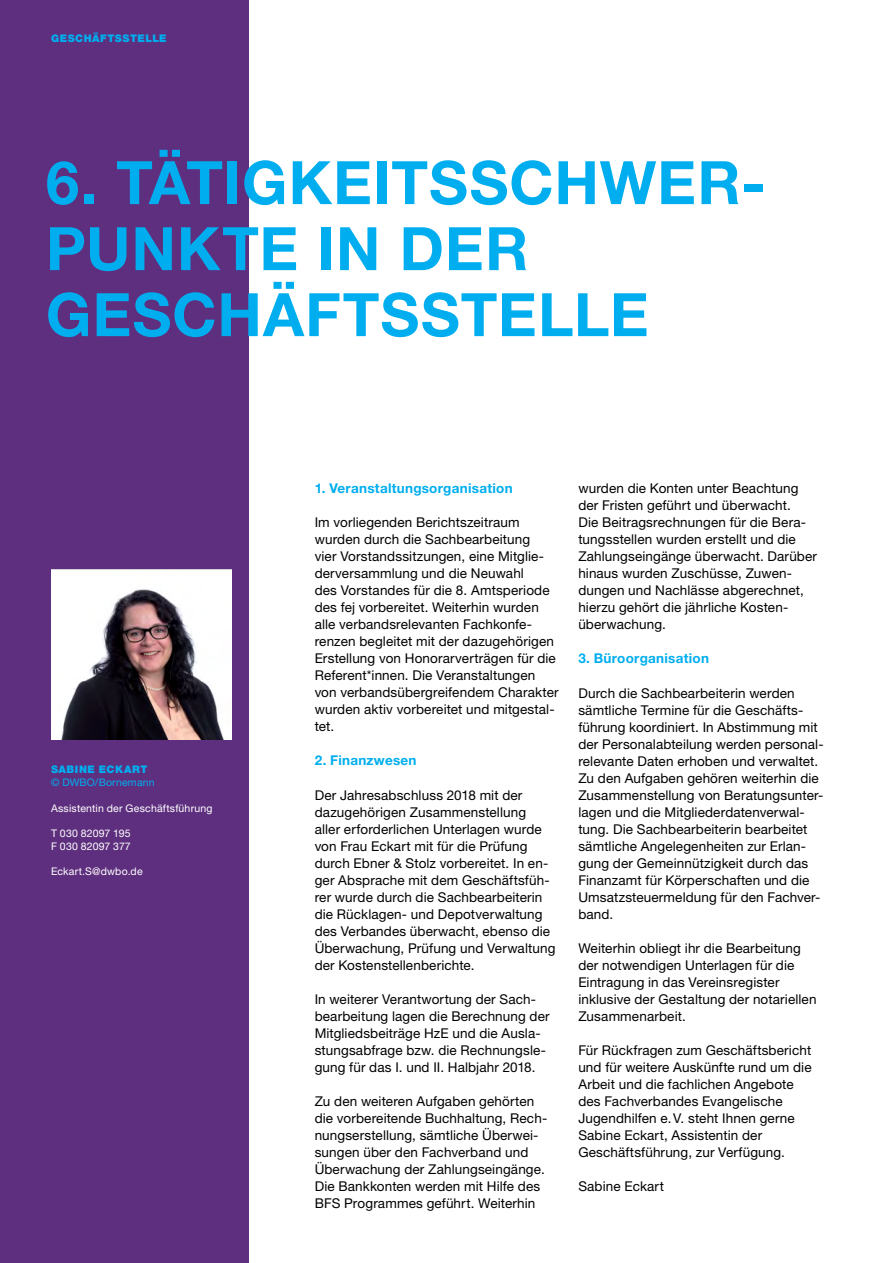
<style>
.page{position:relative;width:893px;height:1263px;background:#fff}
.page>*{position:absolute;margin:0;border:0;box-sizing:border-box;transform-origin:0 0}
.t1{font:700 60px/66px "Helvetica Neue LT Pro";letter-spacing:.015em;color:#00aeef}
.t2{font:13.5px/17px "Helvetica Neue LT Pro";letter-spacing:.01em;color:#000}
.t3{font:700 13.5px "Helvetica Neue LT Pro";letter-spacing:.02em;color:#00aeef}
.t4{font:10.5px/12.8px "Helvetica Neue LT Pro";letter-spacing:.02em;color:#fff}
.t5{font:900 10.5px "Helvetica Neue LT Pro";letter-spacing:.05em;color:#00aeef}
.t6{font:10.5px "Helvetica Neue LT Pro";letter-spacing:.02em;color:#00aeef}
</style>
<div class="page">
<div style="left:0;top:0;width:249px;height:1263px;background:#5e2f7e"></div>
<img style="left:51px;top:571px;width:181px;height:169px">
<p class="t5" style="left:51px;top:31px;width:117px">GESCHÄFTSSTELLE</p>
<h1 class="t1" style="left:46px;top:148px;width:721px">6. Tätigk eitsschwer&shy;punkte in der<br>Geschäftsstelle</h1>
<p class="t5" style="left:51px;top:763px;width:98px">SABI NE ECKART</p>
<p class="t6" style="left:51px;top:776px;width:105px">© DWBO/Bornemann</p>
<p class="t4" style="left:51px;top:801px;width:163px">Assistentin der Geschäftsführung</p>
<p class="t4" style="left:51px;top:827px;width:81px">T 030 82097 195<br>F 030 82097 377</p>
<p class="t4" style="left:51px;top:865px;width:93px">Eckart.S@dwbo.de</p>
<p class="t3" style="left:315px;top:480px;width:199px">1. Veranstaltungsorganisation</p>
<p class="t2" style="left:315px;top:514px;width:246px">Im vorliegenden Berichtszeitraum wurden durch die Sachbearbeitung<br>vier Vorstandssitzungen, eine Mitglie&shy;derversammlung und die Neuwahl<br>des Vorstandes für die 8. Amtsperiode des fej vorbereitet. Weiterhin wurden alle verbandsrelevanten Fachkonfe&shy;renzen begleitet mit der dazugehörigen Erstellung von Honorarverträgen für die Referent*innen. Die Veranstaltungen von verbandsübergreifendem Charakter wurden aktiv vorbereitet und mitgestal&shy;tet.</p>
<p class="t3" style="left:315px;top:752px;width:103px">2. Finanzwesen</p>
<p class="t2" style="left:315px;top:786px;width:242px">Der Jahresabschluss 2018 mit der dazugehörigen Zusammenstellung<br>aller erforderlichen Unterlagen wurde von Frau Eckart mit für die Prüfung durch Ebner &amp; Stolz vorbereitet. In en&shy;ger Absprache mit dem Geschäftsfüh&shy;rer wurde durch die Sachbearbeiterin die Rücklagen- und Depotverwaltung des Verbandes überwacht, ebenso die Überwachung, Prüfung und Verwaltung der Kostenstellenberichte.</p>
<p class="t2" style="left:315px;top:990px;width:237px">In weiterer Verantwortung der Sach&shy;bearbeitung lagen die Berechnung der Mitgliedsbeiträge HzE und die Ausla&shy;stungsabfrage bzw. die Rechnungsle&shy;gung für das I. und II. Halbjahr 2018.</p>
<p class="t2" style="left:315px;top:1092px;width:234px">Zu den weiteren Aufgaben gehörten die vorbereitende Buchhaltung, Rech&shy;nungserstellung, sämtliche Überwei&shy;sungen über den Fachverband und Überwachung der Zahlungseingänge.<br>Die Bankkonten werden mit Hilfe des BFS Programmes geführt. Weiterhin</p>
<p class="t2" style="left:578px;top:480px;width:240px">wurden die Konten unter Beachtung der Fristen geführt und überwacht.<br>Die Beitragsrechnungen für die Bera&shy;tungsstellen wurden erstellt und die Zahlungseingänge überwacht. Darüber hinaus wurden Zuschüsse, Zuwen&shy;dungen und Nachlässe abgerechnet, hierzu gehört die jährliche Kosten&shy;überwachung.</p>
<p class="t3" style="left:578px;top:650px;width:132px">3. Büroorganisation</p>
<p class="t2" style="left:578px;top:684px;width:245px">Durch die Sachbearbeiterin werden sämtliche Termine für die Geschäfts&shy;führung koordiniert. In Abstimmung mit der Personalabteilung werden personal&shy;relevante Daten erhoben und verwaltet.<br>Zu den Aufgaben gehören weiterhin die Zusammenstellung von Beratungsunter&shy;lagen und die Mitgliederdatenverwal&shy;tung. Die Sachbearbeiterin bearbeitet sämtliche Angelegenheiten zur Erlan&shy;gung der Gemeinnützigkeit durch das Finanzamt für Körperschaften und die Umsatzsteuermeldung für den Fachver&shy;band.</p>
<p class="t2" style="left:578px;top:939px;width:240px">Weiterhin obliegt ihr die Bearbeitung der notwendigen Unterlagen für die Eintragung in das Vereinsregister inklusive der Gestaltung der notariellen Zusammenarbeit.</p>
<p class="t2" style="left:578px;top:1041px;width:235px">Für Rückfragen zum Geschäftsbericht und für weitere Auskünfte rund um die Arbeit und die fachlichen Angebote des Fachverbandes Evangelische Jugendhilfen e.V. steht Ihnen gerne Sabine Eckart, Assistentin der Geschäftsführung, zur Verfügung.</p>
<p class="t2" style="left:578px;top:1177px;width:87px">Sabine Eckart</p>
</div>
